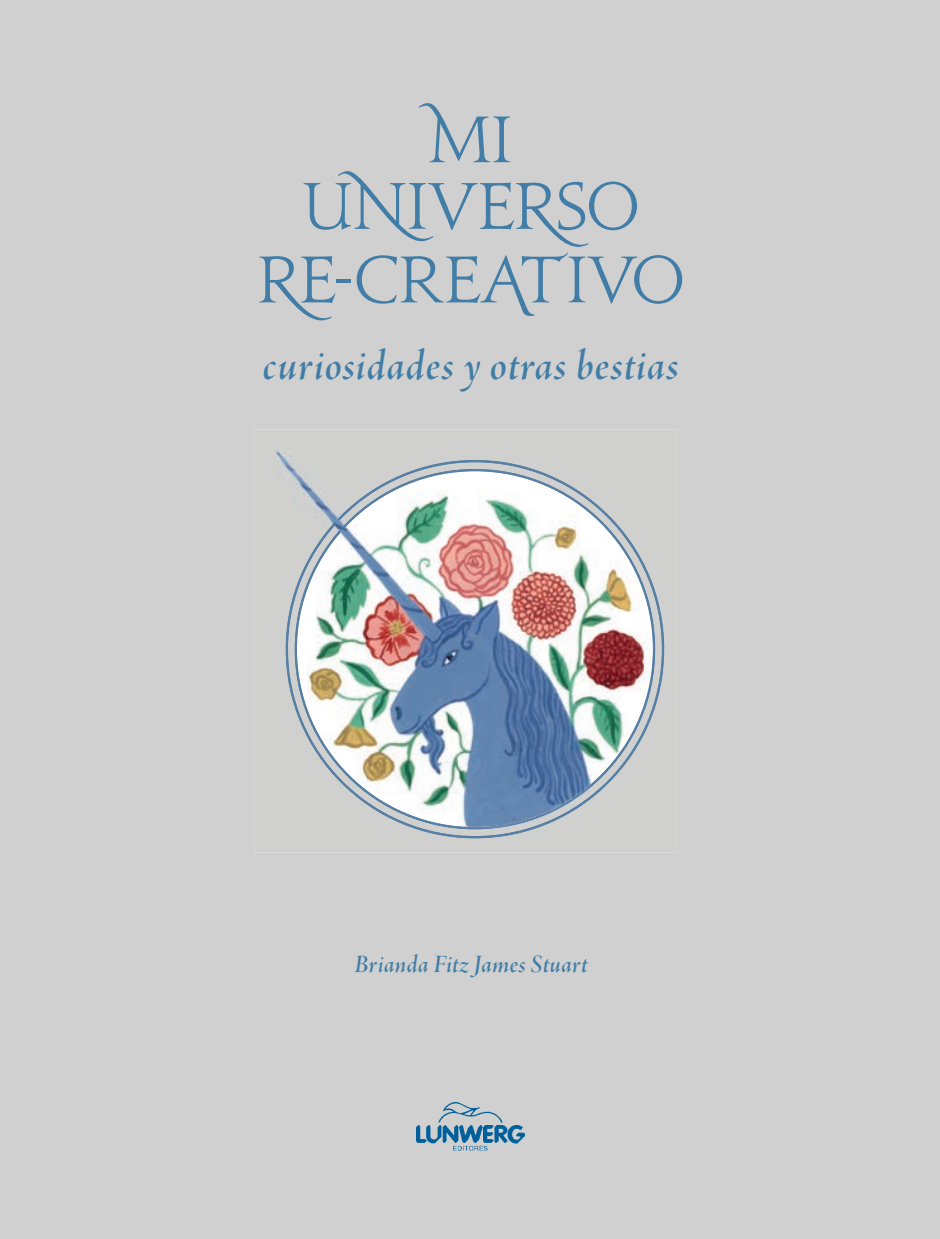
<style>
.page{position:relative;width:940px;height:1239px;background:#fff}
.page>*{position:absolute;margin:0;border:0;box-sizing:border-box;transform-origin:0 0}
.t1{font:59.5px/66.5px "Jupiter Pro";color:#417da6;text-align:center}
.t2{font:45.5px "Adobe Jenson Pro Semibold It Disp";letter-spacing:.03em;color:#417da6}
.t3{font:26.25px "Adobe Jenson Pro Semibold It Disp";letter-spacing:.02em;color:#417da6}
</style>
<div class="page">
<div style="left:0;top:0;width:939px;height:1238px;background:#cfd0cf"></div>
<div style="left:254px;top:429px;width:423px;height:423px;background:#d0d1cf"></div>
<img style="left:285px;top:460px;width:379px;height:378px">
<img style="left:416px;top:1102px;width:108px;height:48px">
<h1 class="t1" style="left:302px;top:108px;width:339px">MI<br>UNIVERSO</h1>
<h1 class="t1" style="left:256px;top:248px;width:429px">RE-CREATIVO</h1>
<p class="t2" style="left:263px;top:348px;width:417px">curiosidades y otras bestias</p>
<p class="t3" style="left:354px;top:953px;width:235px">Brianda Fitz James Stuart</p>
</div>
